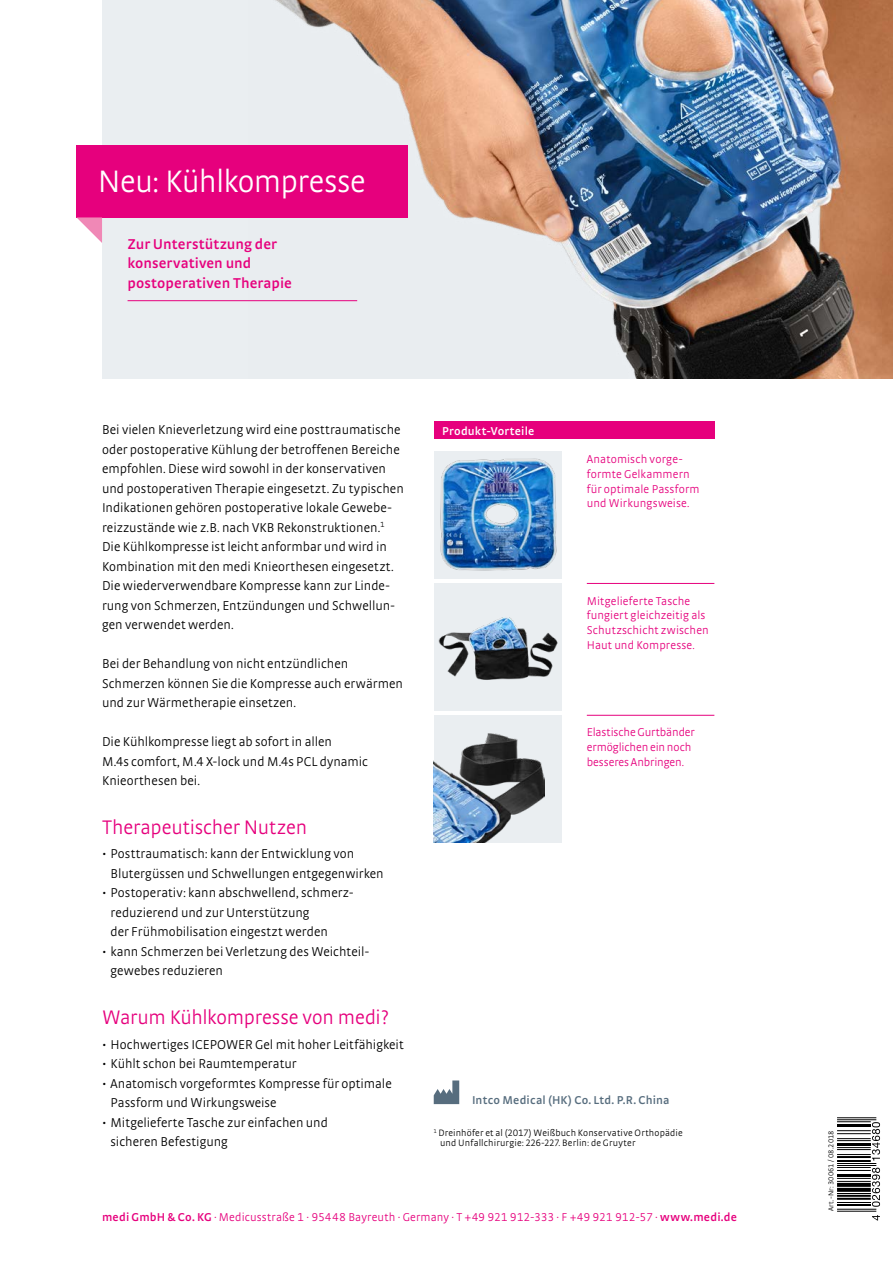
<style>
.page{position:relative;width:893px;height:1263px;background:#fff}
.page>*{position:absolute;margin:0;border:0;box-sizing:border-box;transform-origin:0 0}
.t1{font:300 32.7px "medi Strada Pro";letter-spacing:-.015em;color:#fff}
.t2{font:300 20.7px "medi Strada Pro";letter-spacing:-.01em;color:#e6007d}
.t3{font:600 15px/19.5px "medi Strada Pro";letter-spacing:.005em;color:#e6007d}
.t4{font:300 13.5px/19.5px "medi Strada Pro";color:#000}
.t5{font:300 12px/14.7px "medi Strada Pro";letter-spacing:.005em;color:#e6007d}
.t6{font:600 12px "medi Strada Pro";letter-spacing:.015em;color:#576d7e}
.t7{font:600 12px "medi Strada Pro";letter-spacing:.015em;color:#fff}
.t8{font:300 9.75px/9.8px "medi Strada Pro";letter-spacing:.02em;color:#000}
.t9{font:300 7.5px "medi Strada Pro";letter-spacing:.015em;color:#000}
.s1{font-weight:600}
</style>
<div class="page">
<div style="left:102px;top:0;width:791px;height:378px;background:#eaeef1"></div>
<img style="left:248px;top:0;width:645px;height:378px">
<hr style="left:128px;top:300px;width:229px;height:1px;background:#e6007d">
<div style="left:434px;top:421px;width:280px;height:18px;background:#e6007d"></div>
<hr style="left:587px;top:583px;width:127px;height:1px;background:#e6007d">
<hr style="left:587px;top:715px;width:127px;height:1px;background:#e6007d">
<img style="left:434px;top:452px;width:127px;height:127px">
<div style="left:434px;top:583px;width:127px;height:128px;background:#eaeef1"></div>
<img style="left:438px;top:617px;width:120px;height:63px">
<div style="left:434px;top:715px;width:127px;height:128px;background:#eaeef1"></div>
<img style="left:434px;top:733px;width:110px;height:110px">
<div style="left:77px;top:145px;width:331px;height:72px;background:#e6007d"></div>
<svg style="left:77px;top:217px;width:25px;height:26px"></svg>
<hr style="left:837px;top:1209px;width:39px;height:1px;background:#000">
<hr style="left:837px;top:1211px;width:39px;height:1px;background:#000">
<hr style="left:837px;top:1204px;width:34px;height:2px;background:#000">
<hr style="left:837px;top:1202px;width:34px;height:1px;background:#000">
<hr style="left:837px;top:1195px;width:34px;height:2px;background:#000">
<hr style="left:837px;top:1198px;width:34px;height:2px;background:#000">
<hr style="left:837px;top:1193px;width:34px;height:1px;background:#000">
<svg style="left:837px;top:1183px;width:34px;height:4px"></svg>
<svg style="left:837px;top:1188px;width:34px;height:4px"></svg>
<hr style="left:837px;top:1178px;width:34px;height:1px;background:#000">
<hr style="left:837px;top:1181px;width:34px;height:1px;background:#000">
<hr style="left:837px;top:1174px;width:34px;height:3px;background:#000">
<hr style="left:837px;top:1163px;width:39px;height:1px;background:#000">
<hr style="left:837px;top:1165px;width:39px;height:1px;background:#000">
<hr style="left:837px;top:1167px;width:34px;height:1px;background:#000">
<hr style="left:837px;top:1170px;width:34px;height:1px;background:#000">
<hr style="left:837px;top:1156px;width:34px;height:2px;background:#000">
<hr style="left:837px;top:1160px;width:34px;height:2px;background:#000">
<hr style="left:837px;top:1147px;width:34px;height:1px;background:#000">
<hr style="left:837px;top:1149px;width:34px;height:1px;background:#000">
<hr style="left:837px;top:1154px;width:34px;height:1px;background:#000">
<hr style="left:837px;top:1143px;width:34px;height:3px;background:#000">
<hr style="left:837px;top:1130px;width:34px;height:1px;background:#000">
<hr style="left:837px;top:1133px;width:34px;height:1px;background:#000">
<hr style="left:837px;top:1138px;width:34px;height:1px;background:#000">
<hr style="left:837px;top:1140px;width:34px;height:1px;background:#000">
<hr style="left:837px;top:1124px;width:34px;height:3px;background:#000">
<hr style="left:837px;top:1117px;width:39px;height:1px;background:#000">
<hr style="left:837px;top:1119px;width:39px;height:1px;background:#000">
<hr style="left:837px;top:1121px;width:34px;height:1px;background:#000">
<svg style="left:872px;top:1215px;width:8px;height:5px"></svg>
<svg style="left:872px;top:1168px;width:8px;height:39px"></svg>
<svg style="left:872px;top:1122px;width:8px;height:39px"></svg>
<svg style="left:434px;top:1080px;width:25px;height:24px"></svg>
<h1 class="t1" style="left:98px;top:161px;width:270px">Neu: Kühlkompresse</h1>
<p class="t3" style="left:128px;top:233px;width:166px">Zur Unterstützung der konservativen und postoperativen Therapie</p>
<p class="t4" style="left:102px;top:420px;width:303px">Bei vielen Knieverletzung wird eine posttraumatische oder postoperative Kühlung der betroffenen Bereiche empfohlen. Diese wird sowohl in der konservativen und postoperativen Therapie eingesetzt. Zu typischen Indikationen gehören postoperative lokale Gewebe&shy;reizzustände wie z.B. nach VKB Rekonstruktionen.<sup>1<br></sup>Die Kühlkompresse ist leicht anformbar und wird in Kombination mit den medi Knieorthesen eingesetzt.<br>Die wiederverwendbare Kompresse kann zur Linde&shy;rung von Schmerzen, Entzündungen und Schwellun&shy;gen verwendet werden.</p>
<p class="t4" style="left:102px;top:654px;width:302px">Bei der Behandlung von nicht entzündlichen<br>Schmerzen können Sie die Kompresse auch erwärmen und zur Wärmetherapie einsetzen.</p>
<p class="t4" style="left:102px;top:732px;width:268px">Die Kühlkompresse liegt ab sofort in allen<br>M.4s comfort, M.4 X-lock und M.4s PCL dynamic<br>Knieorthesen bei.</p>
<h2 class="t2" style="left:102px;top:814px;width:207px">Therapeutischer Nutzen</h2>
<p class="t4" style="left:111px;top:844px;width:275px;text-indent:-9px">• Posttraumatisch: kann der Entwicklung von<br>Blutergüssen und Schwellungen entgegenwirken</p>
<p class="t4" style="left:111px;top:883px;width:243px;text-indent:-9px">• Postoperativ: kann abschwellend, schmerz&shy;reduzierend und zur Unterstützung<br>der Frühmobilisation eingestzt werden</p>
<p class="t4" style="left:111px;top:941px;width:259px;text-indent:-9px">• kann Schmerzen bei Verletzung des Weichteil&shy;gewebes reduzieren</p>
<h2 class="t2" style="left:102px;top:1005px;width:289px">Warum Kühlkompresse von medi?</h2>
<p class="t4" style="left:102px;top:1034px;width:303px">• Hochwertiges ICEPOWER Gel mit hoher Leitfähigkeit</p>
<p class="t4" style="left:102px;top:1054px;width:196px">• Kühlt schon bei Raumtemperatur</p>
<p class="t4" style="left:111px;top:1073px;width:283px;text-indent:-9px">• Anatomisch vorgeformtes Kompresse für optimale<br>Passform und Wirkungsweise</p>
<p class="t4" style="left:111px;top:1112px;width:219px;text-indent:-9px">• Mitgelieferte Tasche zur einfachen und sicheren Befestigung</p>
<p class="t7" style="left:442px;top:423px;width:94px">Produkt-Vorteile</p>
<p class="t5" style="left:587px;top:452px;width:114px">Anatomisch vorge&shy;formte Gelkammern für optimale Passform und Wirkungsweise.</p>
<p class="t5" style="left:587px;top:593px;width:124px">Mitgelieferte Tasche fungiert gleichzeitig als<br>Schutzschicht zwischen<br>Haut und Kompresse.</p>
<p class="t5" style="left:587px;top:725px;width:109px">Elastische Gurtbänder ermöglichen ein noch besseres Anbringen.</p>
<p class="t6" style="left:472px;top:1092px;width:199px">Intco Medical (HK) Co. Ltd. P.R. China</p>
<p class="t8" style="left:440px;top:1128px;width:244px;text-indent:-6px"><sup>1</sup> Dreinhöfer et al (2017) Weißbuch Konservative Orthopädie und Unfallchirurgie: 226-227. Berlin: de Gruyter</p>
<p class="t5" style="left:102px;top:1209px;width:637px"><span class="s1">medi GmbH &amp; Co. KG</span> · Medicusstraße 1 · 95448 Bayreuth · Germany · T +49 921 912-333 · F +49 921 912-57 · <span class="s1">www.medi.de</span></p>
<p class="t9" style="left:826px;top:1211px;width:82px;rotate:-90deg">Art.-Nr: 30061 / 08.2018</p>
</div>
